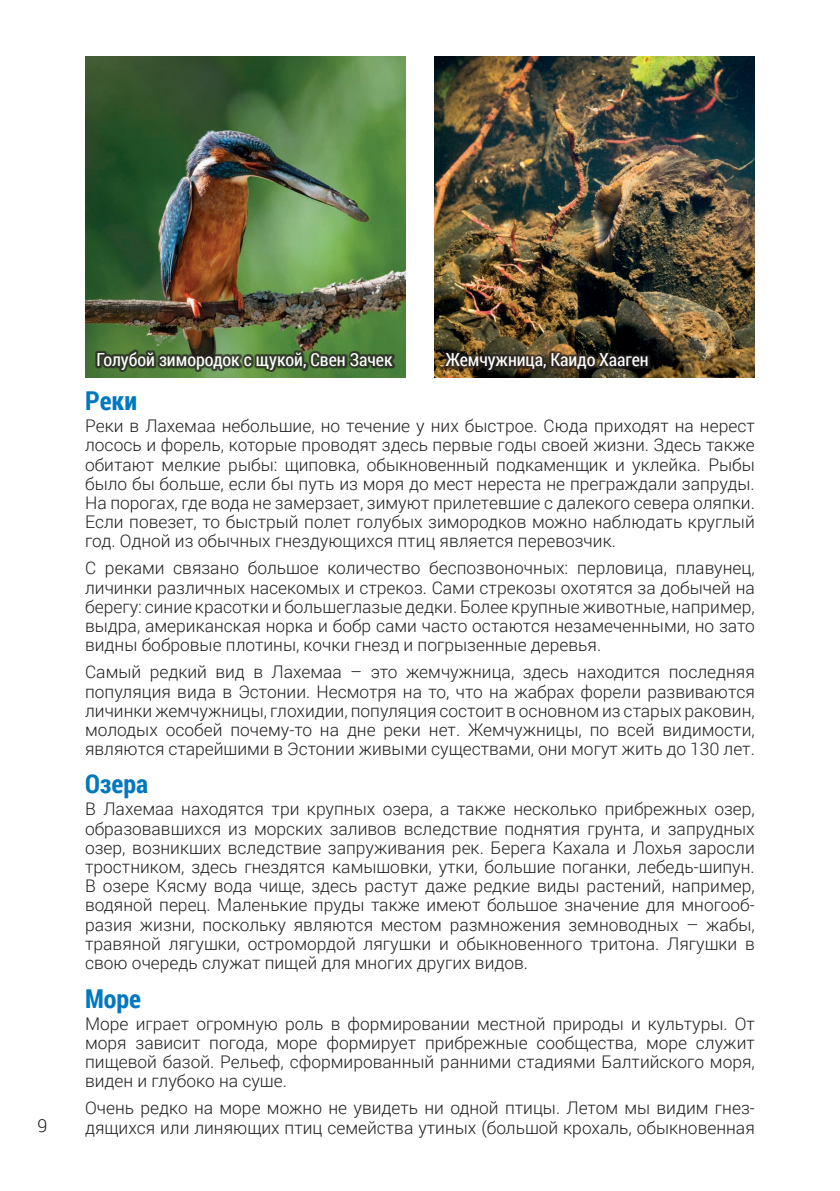
<style>
.page{position:relative;width:840px;height:1191px;background:#fff}
.page>*{position:absolute;margin:0;border:0;box-sizing:border-box;transform-origin:0 0}
.t1{font:700 26px "Roboto Condensed";color:#0078c0}
.t2{font:18px "Roboto Condensed";letter-spacing:-.005em;color:#fff}
.t3{font:300 18px "Roboto";color:#231f20}
.t4{font:300 17.4px/19.2px "Roboto";color:#231f20;text-align:justify}
</style>
<div class="page">
<img style="left:434px;top:57px;width:320px;height:320px">
<img style="left:85px;top:57px;width:320px;height:320px">
<div style="left:442px;top:350px;width:208px;height:22px;background:#231f20;opacity:.75"></div>
<div style="left:95px;top:349px;width:300px;height:23px;background:#231f20;opacity:.75"></div>
<p class="t2" style="left:96px;top:347px;width:297px">Голубой зимородок с щукой, Свен Зачек</p>
<p class="t2" style="left:445px;top:347px;width:204px">Жемчужница, Каидо Хааген</p>
<h1 class="t1" style="left:85px;top:382px;width:53px">Реки</h1>
<p class="t4" style="left:85px;top:416px;width:670px">Реки в Лахемаа небольшие, но течение у них быстрое. Сюда приходят на нерест лосось и форель, которые проводят здесь первые годы своей жизни. Здесь также обитают мелкие рыбы: щиповка, обыкновенный подкаменщик и уклейка. Рыбы было бы больше, если бы путь из моря до мест нереста не преграждали запруды.<br>На порогах, где вода не замерзает, зимуют прилетевшие с далекого севера оляпки.<br>Если повезет, то быстрый полет голубых зимородков можно наблюдать круглый год. Одной из обычных гнездующихся птиц является перевозчик.</p>
<p class="t4" style="left:85px;top:558px;width:671px">С реками связано большое количество беспозвоночных: перловица, плавунец, личинки различных насекомых и стрекоз. Сами стрекозы охотятся за добычей на берегу: синие красотки и большеглазые дедки. Более крупные животные, например, выдра, американская норка и бобр сами часто остаются незамеченными, но зато видны бобровые плотины, кочки гнезд и погрызенные деревья.</p>
<p class="t4" style="left:85px;top:662px;width:671px">Самый редкий вид в Лахемаа – это жемчужница, здесь находится последняя популяция вида в Эстонии. Несмотря на то, что на жабрах форели развиваются личинки жемчужницы, глохидии, популяция состоит в основном из старых раковин, молодых особей почему-то на дне реки нет. Жемчужницы, по всей видимости, являются старейшими в Эстонии живыми существами, они могут жить до 130 лет.</p>
<h1 class="t1" style="left:85px;top:765px;width:64px">Озера</h1>
<p class="t4" style="left:85px;top:799px;width:671px">В Лахемаа находятся три крупных озера, а также несколько прибрежных озер, образовавшихся из морских заливов вследствие поднятия грунта, и запрудных озер, возникших вследствие запруживания рек. Берега Кахала и Лохья заросли тростником, здесь гнездятся камышовки, утки, большие поганки, лебедь-шипун.<br>В озере Кясму вода чище, здесь растут даже редкие виды растений, например, водяной перец. Маленькие пруды также имеют большое значение для многооб&shy;разия жизни, поскольку являются местом размножения земноводных – жабы, травяной лягушки, остромордой лягушки и обыкновенного тритона. Лягушки в свою очередь служат пищей для многих других видов.</p>
<h1 class="t1" style="left:85px;top:980px;width:57px">Море</h1>
<p class="t4" style="left:85px;top:1013px;width:671px">Море играет огромную роль в формировании местной природы и культуры. От моря зависит погода, море формирует прибрежные сообщества, море служит пищевой базой. Рельеф, сформированный ранними стадиями Балтийского моря, виден и глубоко на суше.</p>
<p class="t4" style="left:85px;top:1098px;width:670px">Очень редко на море можно не увидеть ни одной птицы. Летом мы видим гнез-</p>
<p class="t3" style="left:38px;top:1113px;width:11px">9</p>
<p class="t4" style="left:85px;top:1117px;width:670px">дящихся или линяющих птиц семейства утиных (большой крохаль, обыкновенная</p>
</div>
